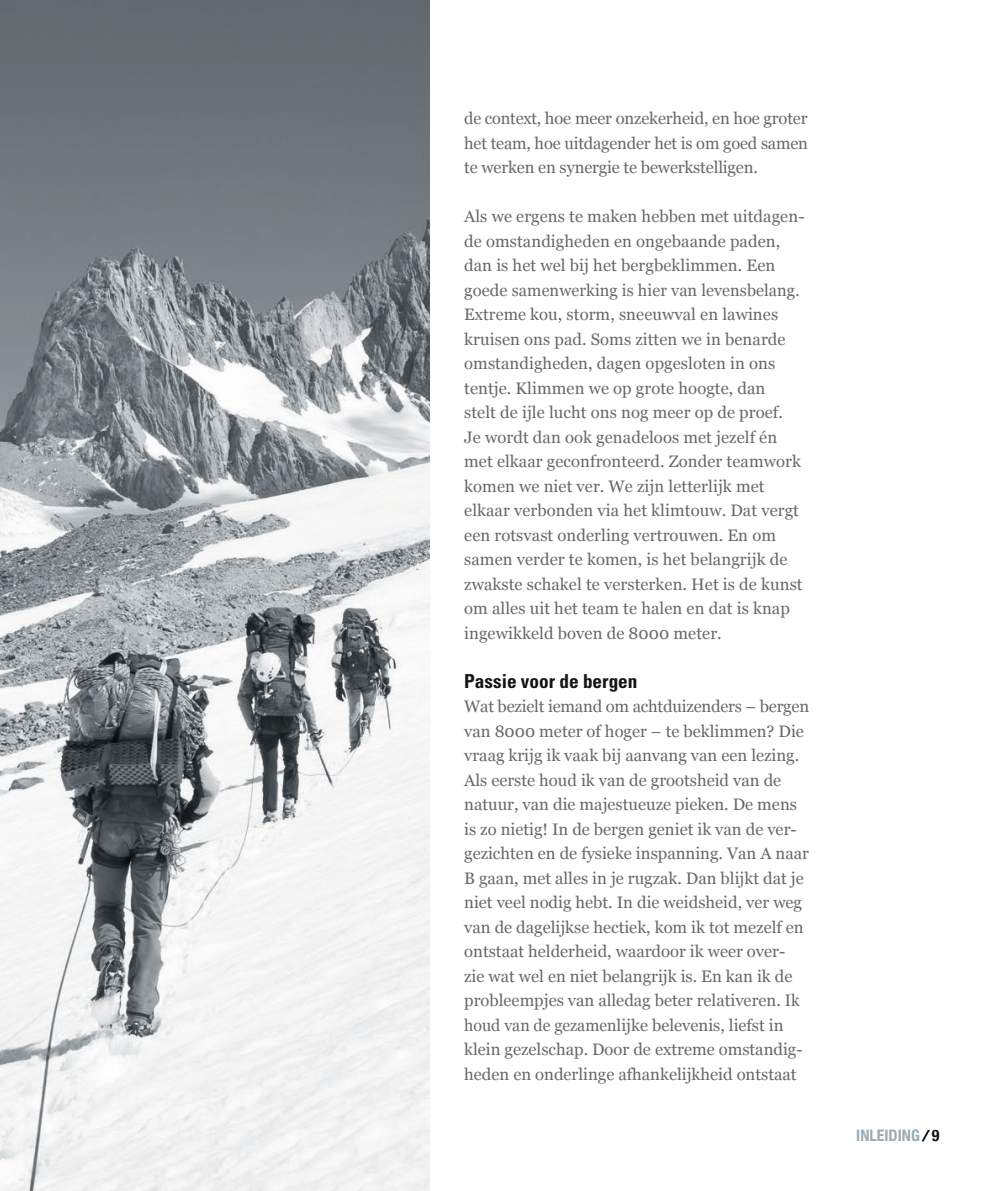
<style>
.page{position:relative;width:993px;height:1191px;background:#fff}
.page>*{position:absolute;margin:0;border:0;box-sizing:border-box;transform-origin:0 0}
.t1{font:700 condensed 19.25px "Univers";color:#131413}
.t2{font:16.62px/24.5px "Georgia";color:#686867}
.t3{font:700 condensed 15.92px "Helvetica Neue";color:#9cabb5}
.s1{color:#131413}
</style>
<div class="page">
<svg style="left:921px;top:1130px;width:8px;height:11px"></svg>
<img style="left:0;top:0;width:429px;height:1191px">
<p class="t2" style="left:464px;top:105px;width:345px;text-align:justify">de context, hoe meer onzekerheid, en hoe groter het team, hoe uitdagender het is om goed samen te werken en synergie te bewerkstelligen.</p>
<p class="t2" style="left:464px;top:203px;width:342px">Als we ergens te maken hebben met uitdagen&shy;de omstandigheden en ongebaande paden, dan is het wel bij het bergbeklimmen. Een goede samenwerking is hier van levensbelang.<br>Extreme kou, storm, sneeuwval en lawines kruisen ons pad. Soms zitten we in benarde omstandigheden, dagen opgesloten in ons tentje. Klimmen we op grote hoogte, dan<br>stelt de ijle lucht ons nog meer op de proef.<br>Je wordt dan ook genadeloos met jezelf én met elkaar geconfronteerd. Zonder teamwork komen we niet ver. We zijn letterlijk met elkaar verbonden via het klimtouw. Dat vergt een rotsvast onderling vertrouwen. En om samen verder te komen, is het belangrijk de zwakste schakel te versterken. Het is de kunst om alles uit het team te halen en dat is knap ingewikkeld boven de 8000 meter.</p>
<p class="t1" style="left:464px;top:669px;width:175px">Passie voor de bergen</p>
<p class="t2" style="left:464px;top:693px;width:346px">Wat bezielt iemand om achtduizenders – bergen van 8000 meter of hoger – te beklimmen? Die vraag krijg ik vaak bij aanvang van een lezing.<br>Als eerste houd ik van de grootsheid van de natuur, van die majestueuze pieken. De mens is zo nietig! In de bergen geniet ik van de ver&shy;gezichten en de fysieke inspanning. Van A naar B gaan, met alles in je rugzak. Dan blijkt dat je niet veel nodig hebt. In die weidsheid, ver weg van de dagelijkse hectiek, kom ik tot mezelf en ontstaat helderheid, waardoor ik weer over&shy;zie wat wel en niet belangrijk is. En kan ik de probleempjes van alledag beter relativeren. Ik houd van de gezamenlijke belevenis, liefst in klein gezelschap. Door de extreme omstandig&shy;heden en onderlinge afhankelijkheid ontstaat</p>
<p class="t3" style="left:855px;top:1122px;width:85px">INLEIDING <span class="s1">9</span></p>
</div>
